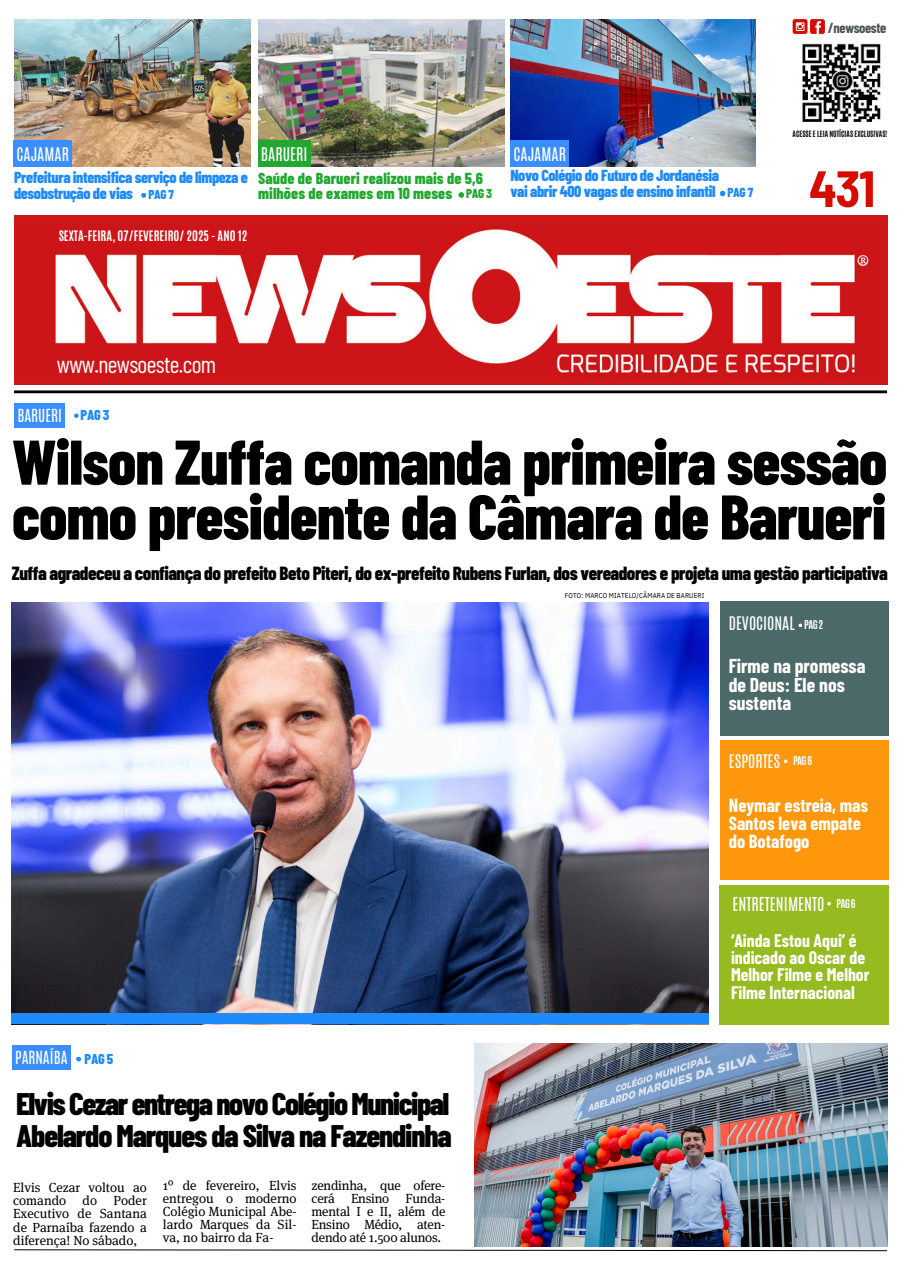
<style>
.page{position:relative;width:904px;height:1276px;background:#fff}
.page>*{position:absolute;margin:0;border:0;box-sizing:border-box;transform-origin:0 0}
.t1{font:800 63px/54.9px "Barlow Condensed";letter-spacing:-.015em;color:#000}
.t2{font:700 semi-condensed 51px "Barlow";color:#d60c00}
.t3{font:800 31.25px/31.9px "Barlow Condensed";letter-spacing:-.035em;color:#000}
.t4{font:23.75px "Barlow Condensed";letter-spacing:-.025em;color:#fff}
.t5{font:700 19.62px/18.8px "Barlow Condensed";color:#fff}
.t6{font:800 19px "Barlow Condensed";letter-spacing:-.025em;color:#000}
.t7{font:700 18.5px/18.1px "Barlow Condensed";color:#fff}
.t8{font:700 17.75px/17.5px "Barlow Condensed";color:#fff}
.t9{font:16px "Antonio";color:#fff}
.t10{font:800 15.88px/15.6px "Barlow Condensed";letter-spacing:-.025em;color:#1f8bfa}
.t11{font:800 15.88px "Barlow Condensed";letter-spacing:.005em;color:#22a830}
.t12{font:15.75px "Antonio";color:#fff}
.t13{font:15.62px "Antonio";color:#fff}
.t14{font:15.12px "Antonio";color:#fff}
.t15{font:15px "Antonio";color:#fff}
.t16{font:700 14.25px "Barlow Condensed";letter-spacing:-.025em;color:#4d5357}
.t17{font:800 14.25px "Barlow Condensed";letter-spacing:-.025em;color:#1f8bfa}
.t18{font:13.25px/13.1px "Meta Serif Pro";color:#000;text-align:justify}
.t19{font:800 13px "Barlow Condensed";color:#1f8bfa}
.t20{font:800 12.88px "Barlow Condensed";color:#1f8bfa}
.t21{font:800 12.88px "Barlow Condensed";color:#22a830}
.t22{font:700 12px "Antonio";color:#fff}
.t23{font:700 10.25px "Antonio";letter-spacing:-.05em;color:#fff}
.t24{font:700 7.25px "Antonio";color:#000}
.t25{font:7px "IBM Plex Sans Cond";letter-spacing:.015em;color:#000}
</style>
<div class="page">
<img style="left:14px;top:19px;width:237px;height:148px">
<img style="left:258px;top:19px;width:246px;height:148px">
<img style="left:510px;top:19px;width:245px;height:148px">
<div style="left:14px;top:215px;width:873px;height:170px;background:#cd1719"></div>
<img style="left:54px;top:229px;width:815px;height:144px">
<svg style="left:792px;top:19px;width:15px;height:15px"></svg>
<svg style="left:796px;top:22px;width:8px;height:9px"></svg>
<div style="left:810px;top:19px;width:15px;height:15px;background:#d60c00;border-radius:2px"></div>
<svg style="left:813px;top:21px;width:9px;height:13px"></svg>
<hr style="left:0;top:390px;width:887px;height:3px;background:#000">
<svg style="left:14px;top:1249px;width:873px;height:3px"></svg>
<div style="left:0;top:307px;width:13px;height:272px;background:#fff"></div>
<svg style="left:141px;top:193px;width:5px;height:5px"></svg>
<svg style="left:74px;top:413px;width:5px;height:5px"></svg>
<svg style="left:458px;top:192px;width:6px;height:6px"></svg>
<svg style="left:720px;top:191px;width:5px;height:5px"></svg>
<div style="left:510px;top:141px;width:59px;height:26px;background:#3a8eff"></div>
<div style="left:13px;top:141px;width:59px;height:26px;background:#3a8eff"></div>
<div style="left:258px;top:141px;width:52px;height:26px;background:#22a830"></div>
<div style="left:14px;top:403px;width:51px;height:25px;background:#3a8eff"></div>
<img style="left:11px;top:602px;width:697px;height:411px">
<div style="left:11px;top:1013px;width:698px;height:11px;background:#1f8bfa"></div>
<div style="left:720px;top:601px;width:168px;height:134px;background:#4c6969"></div>
<div style="left:720px;top:740px;width:169px;height:140px;background:#ff970d"></div>
<div style="left:720px;top:885px;width:169px;height:139px;background:#95bb20"></div>
<svg style="left:798px;top:624px;width:4px;height:3px"></svg>
<svg style="left:784px;top:759px;width:3px;height:4px"></svg>
<svg style="left:827px;top:902px;width:4px;height:4px"></svg>
<img style="left:802px;top:43px;width:79px;height:79px">
<img style="left:475px;top:1043px;width:412px;height:203px">
<div style="left:12px;top:1045px;width:59px;height:25px;background:#3a8eff"></div>
<svg style="left:76px;top:1057px;width:5px;height:4px"></svg>
<p class="t12" style="left:16px;top:143px;width:54px">CAJAMAR</p>
<h2 class="t12" style="left:513px;top:143px;width:54px">CAJAMAR</h2>
<p class="t12" style="left:261px;top:143px;width:48px">BARUERI</p>
<p class="t10" style="left:14px;top:169px;width:235px">Prefeitura intensifica serviço de limpeza e desobstrução de vias</p>
<p class="t10" style="left:510px;top:167px;width:210px">Novo Colégio do Futuro de Jordanésia</p>
<p class="t11" style="left:258px;top:168px;width:226px">Saúde de Barueri realizou mais de 5,6</p>
<p class="t11" style="left:258px;top:183px;width:196px">milhões de exames em 10 meses</p>
<p class="t20" style="left:148px;top:186px;width:27px">PAG 7</p>
<p class="t10" style="left:510px;top:183px;width:207px">vai abrir 400 vagas de ensino infantil</p>
<h6 class="t21" style="left:466px;top:185px;width:27px">PAG 3</h6>
<h6 class="t19" style="left:727px;top:184px;width:27px">PAG 7</h6>
<p class="t22" style="left:59px;top:227px;width:190px">SEXTA-FEIRA, 07/FEVEREIRO/ 2025 - ANO 12</p>
<p class="t16" style="left:828px;top:19px;width:60px">/newsoeste</p>
<p class="t24" style="left:792px;top:129px;width:96px">ACESSE E LEIA NOTÍCIAS EXCLUSIVAS!</p>
<p class="t2" style="left:809px;top:156px;width:68px">431</p>
<p class="t4" style="left:57px;top:349px;width:161px">www.newsoeste.com</p>
<p class="t14" style="left:17px;top:404px;width:46px">BARUERI</p>
<p class="t17" style="left:81px;top:406px;width:30px">PAG 3</p>
<h6 class="t1" style="left:12px;top:432px;width:877px">Wilson Zuffa comanda primeira sessão como presidente da Câmara de Barueri</h6>
<p class="t6" style="left:12px;top:561px;width:877px">Zuffa agradeceu a confiança do prefeito Beto Piteri, do ex-prefeito Rubens Furlan, dos vereadores e projeta uma gestão participativa</p>
<p class="t15" style="left:15px;top:1047px;width:54px">PARNAÍBA</p>
<h5 class="t17" style="left:85px;top:1050px;width:30px">PAG 5</h5>
<h6 class="t3" style="left:16px;top:1086px;width:437px">ElvisCezarentreganovoColégioMunicipal<br>Abelardo Marques da Silva na Fazendinha</h6>
<h6 class="t18" style="left:13px;top:1181px;width:135px">Elvis Cezar voltou ao comando do Poder Executivo de Santana de Parnaíba fazendo a diferença! No sábado,</h6>
<p class="t18" style="left:163px;top:1178px;width:135px">1º de fevereiro, Elvis entregou o moderno Colégio Municipal Abe&shy;lardo Marques da Sil&shy;va, no bairro da Fa-</p>
<h5 class="t18" style="left:311px;top:1178px;width:135px">zendinha, que ofere&shy;cerá Ensino Funda&shy;mental I e II, além de Ensino Médio, aten&shy;dendo até 1.500 alunos.</h5>
<p class="t25" style="left:565px;top:591px;width:141px">FOTO: MARCO MIATELO/CÂMARA DE BARUERI</p>
<p class="t13" style="left:729px;top:612px;width:68px">DEVOCIONAL</p>
<p class="t23" style="left:804px;top:617px;width:20px">PAG2</p>
<p class="t5" style="left:728px;top:656px;width:138px">Firme na promessa de Deus: Ele nos sustenta</p>
<h6 class="t13" style="left:729px;top:751px;width:53px">ESPORTES</h6>
<p class="t7" style="left:729px;top:795px;width:141px">Neymar estreia, mas<br>Santos leva empate do Botafogo</p>
<p class="t23" style="left:793px;top:754px;width:20px">PAG6</p>
<h1 class="t9" style="left:732px;top:892px;width:94px">ENTRETENIMENTO</h1>
<h5 class="t8" style="left:731px;top:931px;width:140px">‘Ainda Estou Aqui’ é indicado ao Oscar de<br>Melhor Filme e Melhor<br>Filme Internacional</h5>
<h4 class="t23" style="left:836px;top:896px;width:20px">PAG6</h4>
</div>
